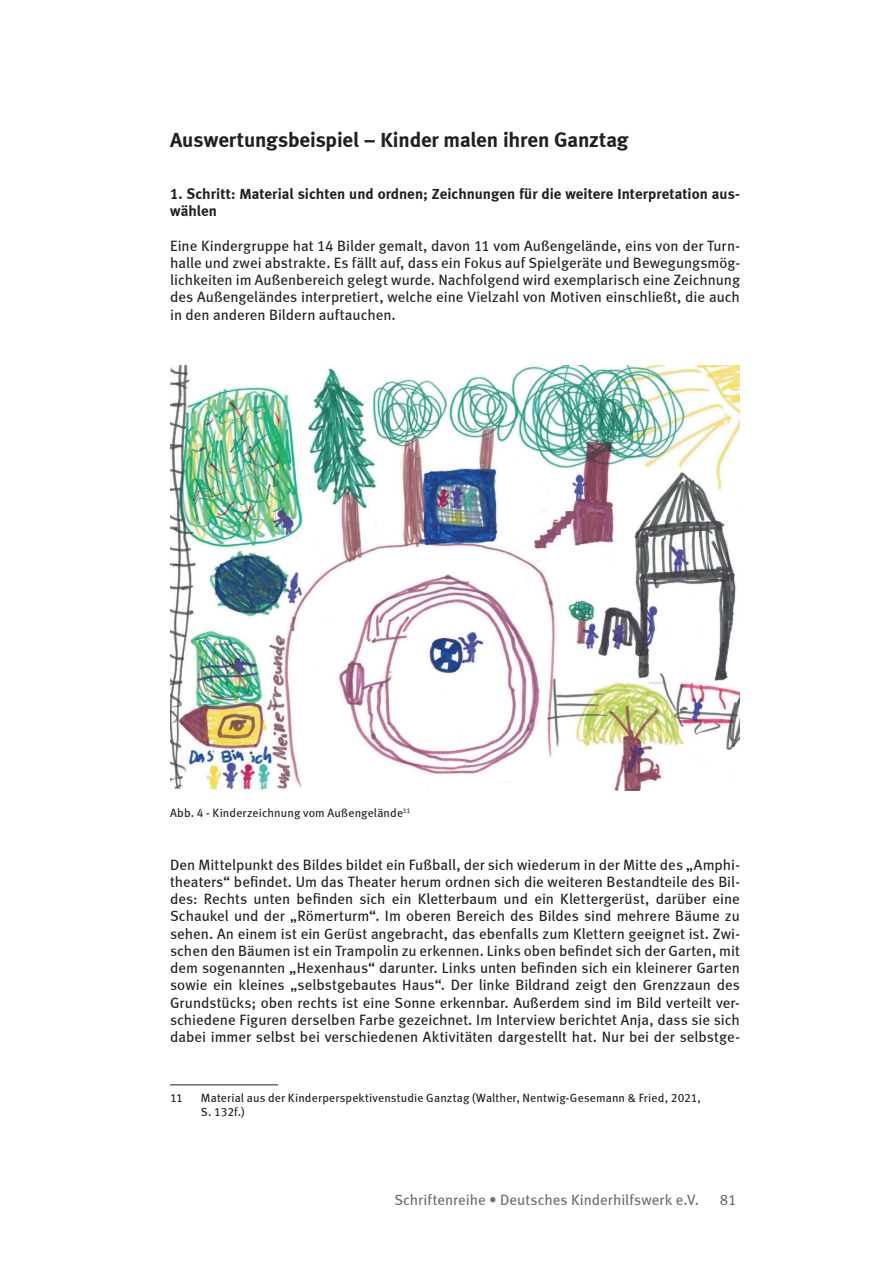
<style>
.page{position:relative;width:893px;height:1263px;background:#fff}
.page>*{position:absolute;margin:0;border:0;box-sizing:border-box;transform-origin:0 0}
.t1{font:21px "Meta Bold LF";letter-spacing:-.01em;color:#231f20}
.t2{font:15px/17.2px "Meta Book LF";color:#231f20;text-align:justify}
.t3{font:15px/17.2px "Meta Bold LF";color:#231f20}
.t4{font:15px "Meta Book LF";letter-spacing:.005em;color:#6c6d70}
.t5{font:12px/14.4px "Meta Book LF";letter-spacing:.01em;color:#231f20}
</style>
<div class="page">
<img style="left:170px;top:365px;width:570px;height:426px">
<hr style="left:170px;top:1084px;width:108px;height:1px;background:#231f20">
<h1 class="t1" style="left:170px;top:127px;width:460px">Auswertungsbeispiel – Kinder malen ihren Ganztag</h1>
<p class="t3" style="left:170px;top:185px;width:571px">1. Schritt: Material sichten und ordnen; Zeichnungen für die weitere Interpretation aus&shy;wählen</p>
<p class="t2" style="left:170px;top:237px;width:571px">Eine Kindergruppe hat 14 Bilder gemalt, davon 11 vom Außengelände, eins von der Turn&shy;halle und zwei abstrakte. Es fällt auf, dass ein Fokus auf Spielgeräte und Bewegungsmög&shy;lichkeiten im Außenbereich gelegt wurde. Nachfolgend wird exemplarisch eine Zeichnung des Außengeländes interpretiert, welche eine Vielzahl von Motiven einschließt, die auch in den anderen Bildern auftauchen.</p>
<p class="t5" style="left:170px;top:806px;width:242px">Abb. 4 - Kinderzeichnung vom Außengelände<sup>11</sup></p>
<p class="t2" style="left:170px;top:856px;width:571px">Den Mittelpunkt des Bildes bildet ein Fußball, der sich wiederum in der Mitte des „Amphi&shy;theaters“ befindet. Um das Theater herum ordnen sich die weiteren Bestandteile des Bil&shy;des: Rechts unten befinden sich ein Kletterbaum und ein Klettergerüst, darüber eine Schaukel und der „Römerturm“. Im oberen Bereich des Bildes sind mehrere Bäume zu sehen. An einem ist ein Gerüst angebracht, das ebenfalls zum Klettern geeignet ist. Zwi&shy;schen den Bäumen ist ein Trampolin zu erkennen. Links oben befindet sich der Garten, mit dem sogenannten „Hexenhaus“ darunter. Links unten befinden sich ein kleinerer Garten sowie ein kleines „selbstgebautes Haus“. Der linke Bildrand zeigt den Grenzzaun des Grundstücks; oben rechts ist eine Sonne erkennbar. Außerdem sind im Bild verteilt ver&shy;schiedene Figuren derselben Farbe gezeichnet. Im Interview berichtet Anja, dass sie sich dabei immer selbst bei verschiedenen Aktivitäten dargestellt hat. Nur bei der selbstge-</p>
<p class="t5" style="left:170px;top:1090px;width:14px">11</p>
<p class="t5" style="left:201px;top:1090px;width:502px">Material aus der Kinderperspektivenstudie Ganztag (Walther, Nentwig-Gesemann &amp; Fried, 2021,<br>S. 132f.)</p>
<p class="t4" style="left:394px;top:1191px;width:306px">Schriftenreihe • Deutsches Kinderhilfswerk e.V.</p>
<p class="t4" style="left:720px;top:1191px;width:18px">81</p>
</div>
